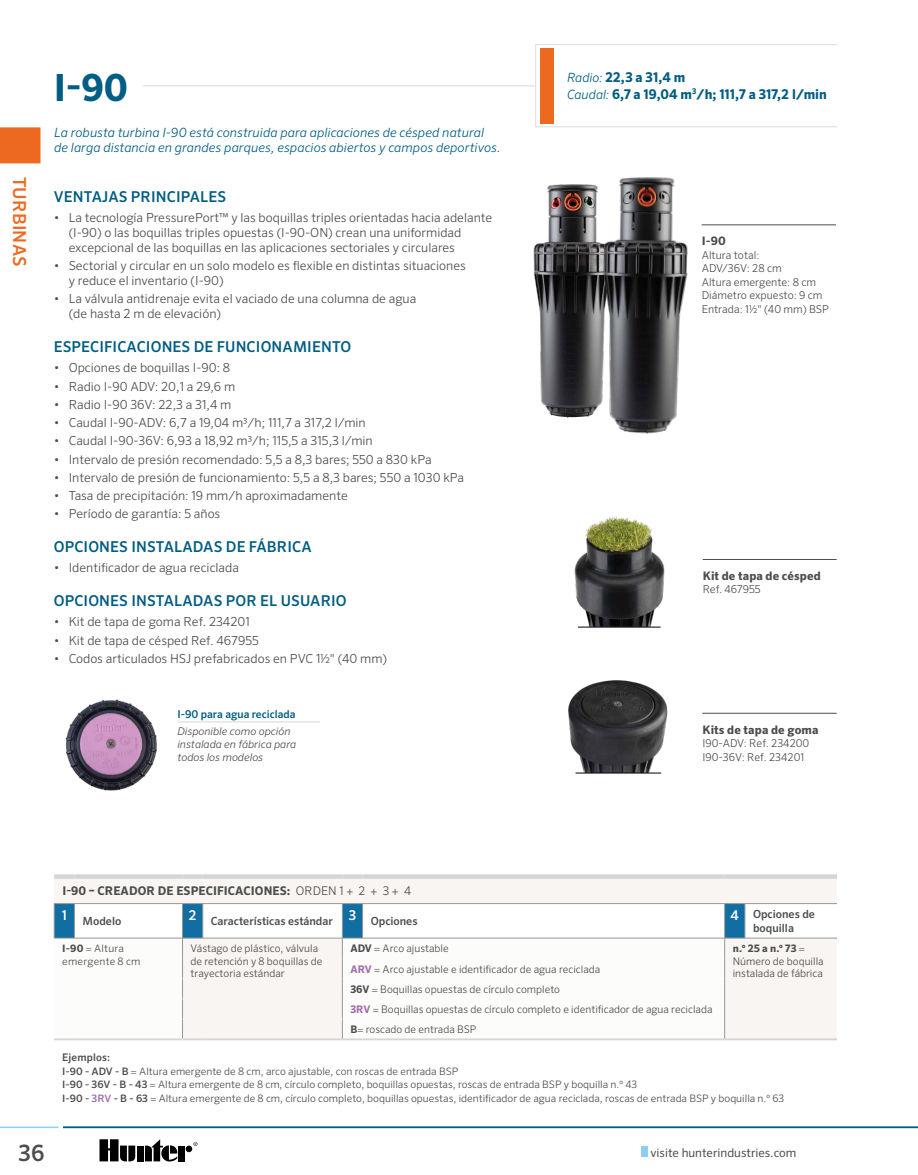
<style>
.page{position:relative;width:918px;height:1175px;background:#fff}
.page>*{position:absolute;margin:0;border:0;box-sizing:border-box;transform-origin:0 0}
.t1{font:700 37.5px "Sero Pro";color:#005d83}
.t2{font:500 22.5px "Sero Pro";color:#4c4d4d}
.t3{font:500 18px "Sero Pro";letter-spacing:.01em;color:#ee6920}
.t4{font:500 15px "Sero Pro";letter-spacing:.01em;color:#005d83}
.t5{font:700 13.5px/16.5px "Sero Pro";color:#005d83}
.t6{font:italic 300 12.75px/15px "Sero Pro";letter-spacing:.005em;color:#005d83}
.t7{font:300 12.45px/15px "Sero Pro";color:#4c4d4d}
.t8{font:700 12px "Sero Pro";letter-spacing:.01em;color:#4c4d4d}
.t9{font:12px "Sero Pro";color:#4c4d4d}
.t10{font:700 11.7px "Sero Pro";letter-spacing:.015em;color:#4c4d4d}
.t11{font:500 11.25px/13.5px "Sero Pro";color:#4c4d4d;text-align:center}
.t12{font:300 10.8px/13.5px "Sero Pro";color:#4c4d4d}
.t13{font:500 10.8px "Sero Pro";color:#005d83}
.t14{font:italic 300 10.65px/13px "Sero Pro";color:#4c4d4d}
.t15{font:300 10.5px/12.6px "Sero Pro";color:#4c4d4d}
.t16{font:500 10.5px "Sero Pro";letter-spacing:.015em;color:#4c4d4d}
.t17{font:300 10.35px/13.5px "Sero Pro";color:#4c4d4d}
.t18{font:700 10.35px "Sero Pro";color:#4c4d4d}
.s1{font-weight:300;font-style:italic;font-size:12.75px}
.s2{font-weight:300}
.s3{font-size:13.5px;color:#fff}
.s4{font-weight:700}
.s5{font-weight:700;color:#a16dab}
.s6{font-weight:500}
.s7{font-weight:500;color:#a16dab}
</style>
<div class="page">
<div style="left:0;top:127px;width:40px;height:36px;background:#ee6920"></div>
<div style="left:641px;top:1146px;width:7px;height:10px;background:#8dcef2"></div>
<hr style="left:63px;top:1126px;width:855px;height:2px;background:#005d83">
<hr style="left:0;top:1126px;width:58px;height:2px;background:#8dcef2">
<svg style="left:194px;top:1142px;width:3px;height:4px"></svg>
<div style="left:137px;top:1145px;width:7px;height:16px;background:#000"></div>
<div style="left:186px;top:1145px;width:6px;height:7px;background:#000;border-radius:50%"></div>
<div style="left:178px;top:1145px;width:7px;height:16px;background:#000"></div>
<svg style="left:145px;top:1139px;width:32px;height:22px"></svg>
<svg style="left:100px;top:1139px;width:35px;height:22px"></svg>
<hr style="left:54px;top:85px;width:481px;height:1px;background:#dbdcdc">
<div style="left:535px;top:44px;width:302px;height:83px;border:1px solid #dbdcdc"></div>
<div style="left:540px;top:48px;width:13px;height:75px;background:#ee6920"></div>
<img style="left:574px;top:517px;width:91px;height:110px">
<img style="left:568px;top:680px;width:99px;height:93px">
<hr style="left:702px;top:224px;width:134px;height:1px;background:#4c4d4d">
<hr style="left:703px;top:559px;width:134px;height:1px;background:#4c4d4d">
<hr style="left:702px;top:713px;width:135px;height:1px;background:#4c4d4d">
<div style="left:54px;top:54px;width:88px;height:47px;background:#fff"></div>
<hr style="left:177px;top:721px;width:143px;height:1px;background:#d4d5d5">
<hr style="left:578px;top:627px;width:83px;height:1px;background:#000">
<hr style="left:576px;top:772px;width:85px;height:1px;background:#000">
<svg style="left:54px;top:878px;width:783px;height:160px;fill:#f8f5f2"></svg>
<hr style="left:745px;top:903px;width:92px;height:1px;background:#969798">
<hr style="left:745px;top:937px;width:92px;height:1px;background:#969798">
<hr style="left:54px;top:1038px;width:20px;height:2px;background:#d4d5d5">
<hr style="left:74px;top:1038px;width:109px;height:2px;background:#d4d5d5">
<hr style="left:183px;top:1038px;width:20px;height:2px;background:#d4d5d5">
<hr style="left:203px;top:1038px;width:139px;height:2px;background:#d4d5d5">
<hr style="left:342px;top:1038px;width:21px;height:2px;background:#d4d5d5">
<hr style="left:363px;top:1038px;width:362px;height:2px;background:#d4d5d5">
<hr style="left:725px;top:1038px;width:20px;height:2px;background:#d4d5d5">
<hr style="left:745px;top:1038px;width:92px;height:2px;background:#d4d5d5">
<svg style="left:54px;top:874px;width:20px;height:4px"></svg>
<svg style="left:74px;top:874px;width:109px;height:4px"></svg>
<svg style="left:183px;top:874px;width:20px;height:4px"></svg>
<svg style="left:203px;top:874px;width:139px;height:4px"></svg>
<svg style="left:342px;top:874px;width:21px;height:4px"></svg>
<svg style="left:363px;top:874px;width:362px;height:4px"></svg>
<svg style="left:725px;top:874px;width:20px;height:4px"></svg>
<svg style="left:745px;top:874px;width:92px;height:4px"></svg>
<svg style="left:54px;top:903px;width:691px;height:135px"></svg>
<hr style="left:724px;top:903px;width:1px;height:35px;background:#969798">
<hr style="left:745px;top:903px;width:1px;height:35px;background:#969798">
<img style="left:533px;top:184px;width:59px;height:234px">
<img style="left:592px;top:177px;width:96px;height:257px">
<img style="left:65px;top:699px;width:93px;height:92px">
<h3 class="t3" style="left:30px;top:177px;width:91px;rotate:90deg">TURBINAS</h3>
<h1 class="t1" style="left:54px;top:65px;width:76px">I-90</h1>
<p class="t6" style="left:54px;top:125px;width:448px">La robusta turbina I-90 está construida para aplicaciones de césped natural de larga distancia en grandes parques, espacios abiertos y campos deportivos.</p>
<p class="t4" style="left:54px;top:187px;width:174px">VENTAJAS PRINCIPALES</p>
<p class="t7" style="left:69px;top:210px;width:425px;text-indent:-15px">• La tecnología PressurePort™ y las boquillas triples orientadas hacia adelante (I-90) o las boquillas triples opuestas (I-90-ON) crean una uniformidad excepcional de las boquillas en las aplicaciones sectoriales y circulares</p>
<p class="t7" style="left:69px;top:258px;width:399px;text-indent:-15px">• Sectorial y circular en un solo modelo es flexible en distintas situaciones y reduce el inventario (I-90)</p>
<p class="t7" style="left:69px;top:291px;width:349px;text-indent:-15px">• La válvula antidrenaje evita el vaciado de una columna de agua (de hasta 2 m de elevación)</p>
<p class="t4" style="left:54px;top:338px;width:299px">ESPECIFICACIONES DE FUNCIONAMIENTO</p>
<p class="t7" style="left:54px;top:360px;width:178px">• Opciones de boquillas I-90: 8</p>
<p class="t7" style="left:54px;top:379px;width:183px">• Radio I-90 ADV: 20,1 a 29,6 m</p>
<p class="t7" style="left:54px;top:397px;width:179px">• Radio I-90 36V: 22,3 a 31,4 m</p>
<p class="t7" style="left:54px;top:415px;width:314px">• Caudal I-90-ADV: 6,7 a 19,04 m3/h; 111,7 a 317,2 l/min</p>
<p class="t7" style="left:54px;top:433px;width:321px">• Caudal I-90-36V: 6,93 a 18,92 m3/h; 115,5 a 315,3 l/min</p>
<p class="t7" style="left:54px;top:451px;width:379px">• Intervalo de presión recomendado: 5,5 a 8,3 bares; 550 a 830 kPa</p>
<p class="t7" style="left:54px;top:470px;width:412px">• Intervalo de presión de funcionamiento: 5,5 a 8,3 bares; 550 a 1030 kPa</p>
<p class="t7" style="left:54px;top:488px;width:296px">• Tasa de precipitación: 19 mm/h aproximadamente</p>
<p class="t7" style="left:54px;top:506px;width:168px">• Período de garantía: 5 años</p>
<p class="t4" style="left:54px;top:537px;width:259px">OPCIONES INSTALADAS DE FÁBRICA</p>
<p class="t7" style="left:54px;top:560px;width:187px">• Identificador de agua reciclada</p>
<p class="t4" style="left:54px;top:591px;width:295px">OPCIONES INSTALADAS POR EL USUARIO</p>
<p class="t7" style="left:54px;top:614px;width:198px">• Kit de tapa de goma Ref. 234201</p>
<p class="t7" style="left:54px;top:632px;width:207px">• Kit de tapa de césped Ref. 467955</p>
<p class="t7" style="left:54px;top:651px;width:335px">• Codos articulados HSJ prefabricados en PVC 11/ 2" (40 mm)</p>
<p class="t13" style="left:177px;top:707px;width:120px">I-90 para agua reciclada</p>
<p class="t14" style="left:177px;top:724px;width:120px">Disponible como opción instalada en fábrica para todos los modelos</p>
<p class="t5" style="left:567px;top:70px;width:261px"><span class="s1">Radio:</span> 22,3 a 31,4 m<br><span class="s1">Caudal:</span> 6,7 a 19,04 m<sup>3</sup>/h; 111,7 a 317,2 l/min</p>
<p class="t10" style="left:702px;top:234px;width:26px">I-90</p>
<p class="t12" style="left:702px;top:248px;width:129px">Altura total:<br>ADV/36V: 28 cm<br>Altura emergente: 8 cm<br>Diámetro expuesto: 9 cm<br>Entrada: 1½" (40 mm) BSP</p>
<p class="t10" style="left:703px;top:568px;width:120px">Kit de tapa de césped</p>
<p class="t12" style="left:703px;top:583px;width:59px">Ref. 467955</p>
<p class="t10" style="left:702px;top:722px;width:118px">Kits de tapa de goma</p>
<p class="t12" style="left:702px;top:736px;width:108px">I90-ADV: Ref. 234200<br>I90-36V: Ref. 234201</p>
<p class="t8" style="left:62px;top:883px;width:350px">I-90 – CREADOR DE ESPECIFICACIONES: <span class="s2">ORDEN 1 + 2 + 3 + 4</span></p>
<p class="t11" style="left:62px;top:914px;width:61px"><sup>1</sup> Modelo</p>
<p class="t11" style="left:189px;top:914px;width:230px"><sup>2</sup> Características estándar <sup>3</sup> Opciones</p>
<p class="t11" style="left:731px;top:907px;width:86px"><span class="s3">4</span> Opciones de boquilla</p>
<p class="t17" style="left:62px;top:942px;width:80px;line-height:12.6px"><span class="s4">I-90</span> = Altura emergente 8 cm</p>
<p class="t15" style="left:191px;top:942px;width:133px">Vástago de plástico, válvula de retención y 8 boquillas de trayectoria estándar</p>
<p class="t15" style="left:350px;top:942px;width:100px"><span class="s4">ADV</span> = Arco ajustable</p>
<p class="t18" style="left:733px;top:942px;width:74px">n.º 25 a n.º 73 <span class="s2">=</span></p>
<p class="t15" style="left:733px;top:954px;width:92px">Número de boquilla instalada de fábrica</p>
<p class="t15" style="left:350px;top:958px;width:364px;line-height:20.2px"><span class="s5">ARV</span> = Arco ajustable e identificador de agua reciclada<br><span class="s4">36V</span> = Boquillas opuestas de círculo completo<br><span class="s5">3RV</span> = Boquillas opuestas de círculo completo e identificador de agua reciclada <span class="s4">B</span>= roscado de entrada BSP</p>
<p class="t16" style="left:62px;top:1051px;width:49px">Ejemplos:</p>
<p class="t17" style="left:62px;top:1064px;width:724px"><span class="s6">I-90 - ADV - B</span> = Altura emergente de 8 cm, arco ajustable, con roscas de entrada BSP<br><span class="s6">I-90 - 36V - B - 43</span> = Altura emergente de 8 cm, círculo completo, boquillas opuestas, roscas de entrada BSP y boquilla n.º 43<br><span class="s6">I-90 -</span> <span class="s7">3RV</span> <span class="s6">- B - 63</span> = Altura emergente de 8 cm, círculo completo, boquillas opuestas, identificador de agua reciclada, roscas de entrada BSP y boquilla n.º 63</p>
<h2 class="t2" style="left:19px;top:1139px;width:27px">36</h2>
<p class="t9" style="left:651px;top:1145px;width:147px">visite hunterindustries.com</p>
</div>
